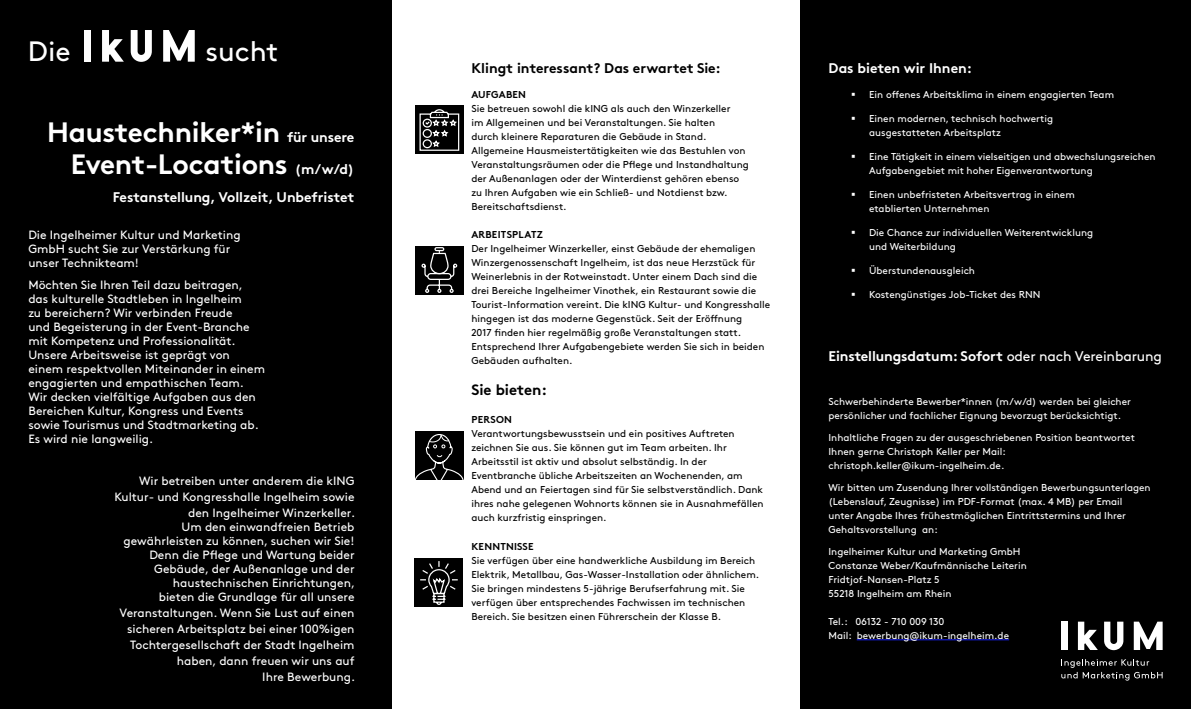
<style>
.page{position:relative;width:1191px;height:709px;background:#fff}
.page>*{position:absolute;margin:0;border:0;box-sizing:border-box;transform-origin:0 0}
.t1{font:700 28px/32px "Brown Std";letter-spacing:-.01em;color:#fff;text-align:right}
.t2{font:28px "Brown Std";color:#fff}
.t3{font:700 15px "Brown Std";color:#000}
.t4{font:700 14px "Brown Std";letter-spacing:-.01em;color:#fff}
.t5{font:700 14px "Brown Std";color:#000}
.t6{font:12px/14px "Brown Std";color:#fff;text-align:right}
.t7{font:10px/14px "Brown Std";color:#000}
.t8{font:10px/14px "Brown Std";color:#fff}
.t9{font:700 10px "Brown Std";letter-spacing:.02em;color:#000}
.s1{font-size:14px}
.s2{font-weight:400}
</style>
<div class="page">
<div style="left:0;top:0;width:391px;height:709px;background:#000"></div>
<div style="left:800px;top:0;width:391px;height:709px;background:#000"></div>
<svg style="left:163px;top:30px;width:32px;height:32px"></svg>
<svg style="left:131px;top:30px;width:21px;height:32px"></svg>
<div style="left:84px;top:30px;width:7px;height:32px;background:#fff"></div>
<svg style="left:102px;top:30px;width:22px;height:32px"></svg>
<hr style="left:856px;top:639px;width:153px;height:1px;background:#1922fb">
<div style="left:414px;top:557px;width:49px;height:49px;background:#000"></div>
<svg style="left:420px;top:561px;width:38px;height:44px"></svg>
<div style="left:415px;top:105px;width:49px;height:49px;background:#000"></div>
<svg style="left:419px;top:109px;width:41px;height:42px"></svg>
<div style="left:415px;top:246px;width:49px;height:49px;background:#000"></div>
<svg style="left:421px;top:247px;width:37px;height:46px"></svg>
<svg style="left:415px;top:431px;width:49px;height:49px;background:#1a1a1a"></svg>
<svg style="left:1133px;top:621px;width:29px;height:29px"></svg>
<svg style="left:1104px;top:621px;width:19px;height:29px"></svg>
<div style="left:1061px;top:621px;width:6px;height:29px;background:#fff"></div>
<svg style="left:1078px;top:621px;width:19px;height:29px"></svg>
<svg style="left:1061px;top:659px;width:101px;height:21px"></svg>
<h1 class="t2" style="left:28px;top:35px;width:44px">Die</h1>
<h1 class="t2" style="left:205px;top:35px;width:74px">sucht</h1>
<h1 class="t1" style="left:47px;top:116px;width:308px">Haustechniker*in <span class="s1">für unsere<br></span>Event-Locations <span class="s1">(m/w/d)</span></h1>
<h3 class="t4" style="left:113px;top:189px;width:243px">Festanstellung, Vollzeit, Unbefristet</h3>
<p class="t6" style="left:28px;top:228px;width:214px;text-align:left">Die Ingelheimer Kultur und Marketing<br>GmbH sucht Sie zur Verstärkung für unser Technikteam!</p>
<p class="t6" style="left:28px;top:278px;width:238px;text-align:left">Möchten Sie Ihren Teil dazu beitragen, das kulturelle Stadtleben in Ingelheim<br>zu bereichern? Wir verbinden Freude<br>und Begeisterung in der Event-Branche mit Kompetenz und Professionalität.<br>Unsere Arbeitsweise ist geprägt von einem respektvollen Miteinander in einem engagierten und empathischen Team.<br>Wir decken vielfältige Aufgaben aus den Bereichen Kultur, Kongress und Events sowie Tourismus und Stadtmarketing ab.<br>Es wird nie langweilig.</p>
<p class="t6" style="left:114px;top:472px;width:242px;line-height:16px">Wir betreiben unter anderem die kING<br>Kultur- und Kongresshalle Ingelheim sowie den Ingelheimer Winzerkeller.</p>
<p class="t6" style="left:123px;top:519px;width:233px">Um den einwandfreien Betrieb gewährleisten zu können, suchen wir Sie!<br>Denn die Pflege und Wartung beider Gebäude, der Außenanlage und der haustechnischen Einrichtungen,<br>bieten die Grundlage für all unsere</p>
<p class="t6" style="left:119px;top:604px;width:237px;line-height:16px">Veranstaltungen. Wenn Sie Lust auf einen sicheren Arbeitsplatz bei einer 100%igen Tochtergesellschaft der Stadt Ingelheim haben, dann freuen wir uns auf<br>Ihre Bewerbung.</p>
<h3 class="t5" style="left:471px;top:59px;width:251px">Klingt interessant? Das erwartet Sie:</h3>
<p class="t9" style="left:471px;top:88px;width:56px">AUFGABEN</p>
<p class="t7" style="left:471px;top:101px;width:279px">Sie betreuen sowohl die kING als auch den Winzerkeller<br>im Allgemeinen und bei Veranstaltungen. Sie halten<br>durch kleinere Reparaturen die Gebäude in Stand.<br>Allgemeine Hausmeistertätigkeiten wie das Bestuhlen von Veranstaltungsräumen oder die Pflege und Instandhaltung der Außenanlagen oder der Winterdienst gehören ebenso zu Ihren Aufgaben wie ein Schließ- und Notdienst bzw.<br>Bereitschaftsdienst.</p>
<p class="t9" style="left:471px;top:228px;width:73px">ARBEITSPLATZ</p>
<p class="t7" style="left:471px;top:241px;width:300px">Der Ingelheimer Winzerkeller, einst Gebäude der ehemaligen Winzergenossenschaft Ingelheim, ist das neue Herzstück für Weinerlebnis in der Rotweinstadt. Unter einem Dach sind die drei Bereiche Ingelheimer Vinothek, ein Restaurant sowie die Tourist-Information vereint. Die kING Kultur- und Kongresshalle hingegen ist das moderne Gegenstück. Seit der Eröffnung<br>2017 finden hier regelmäßig große Veranstaltungen statt.<br>Entsprechend Ihrer Aufgabengebiete werden Sie sich in beiden Gebäuden aufhalten.</p>
<h2 class="t3" style="left:471px;top:380px;width:77px">Sie bieten:</h2>
<p class="t9" style="left:471px;top:413px;width:42px">PERSON</p>
<p class="t7" style="left:471px;top:426px;width:294px">Verantwortungsbewusstsein und ein positives Auftreten zeichnen Sie aus. Sie können gut im Team arbeiten. Ihr Arbeitsstil ist aktiv und absolut selbständig. In der Eventbranche übliche Arbeitszeiten an Wochenenden, am Abend und an Feiertagen sind für Sie selbstverständlich. Dank ihres nahe gelegenen Wohnorts können sie in Ausnahmefällen auch kurzfristig einspringen.</p>
<p class="t9" style="left:471px;top:540px;width:64px">KENNTNISSE</p>
<p class="t7" style="left:471px;top:553px;width:289px">Sie verfügen über eine handwerkliche Ausbildung im Bereich Elektrik, Metallbau, Gas-Wasser-Installation oder ähnlichem.<br>Sie bringen mindestens 5-jährige Berufserfahrung mit. Sie verfügen über entsprechendes Fachwissen im technischen Bereich. Sie besitzen einen Führerschein der Klasse B.</p>
<h3 class="t4" style="left:828px;top:59px;width:145px">Das bieten wir Ihnen:</h3>
<p class="t8" style="left:851px;top:87px;width:264px">▪ Ein offenes Arbeitsklima in einem engagierten Team</p>
<p class="t8" style="left:869px;top:111px;width:185px;text-indent:-18px">▪ Einen modernen, technisch hochwertig ausgestatteten Arbeitsplatz</p>
<p class="t8" style="left:869px;top:149px;width:288px;text-indent:-18px">▪ Eine Tätigkeit in einem vielseitigen und abwechslungsreichen<br>Aufgabengebiet mit hoher Eigenverantwortung</p>
<p class="t8" style="left:869px;top:187px;width:207px;text-indent:-18px">▪ Einen unbefristeten Arbeitsvertrag in einem etablierten Unternehmen</p>
<p class="t8" style="left:869px;top:225px;width:226px;text-indent:-18px">▪ Die Chance zur individuellen Weiterentwicklung und Weiterbildung</p>
<p class="t8" style="left:851px;top:263px;width:125px">▪ Überstundenausgleich</p>
<p class="t8" style="left:851px;top:287px;width:191px">▪ Kostengünstiges Job-Ticket des RNN</p>
<h3 class="t4" style="left:828px;top:347px;width:335px">Einstellungsdatum: Sofort <span class="s2">oder nach Vereinbarung</span></h3>
<p class="t8" style="left:828px;top:394px;width:304px">Schwerbehinderte Bewerber*innen (m/w/d) werden bei gleicher persönlicher und fachlicher Eignung bevorzugt berücksichtigt.</p>
<p class="t8" style="left:828px;top:430px;width:308px">Inhaltliche Fragen zu der ausgeschriebenen Position beantwortet<br>Ihnen gerne Christoph Keller per Mail: christoph.keller@ikum-ingelheim.de.</p>
<p class="t8" style="left:828px;top:480px;width:324px">Wir bitten um Zusendung Ihrer vollständigen Bewerbungsunterlagen (Lebenslauf, Zeugnisse) im PDF-Format (max. 4 MB) per Email<br>unter Angabe Ihres frühestmöglichen Eintrittstermins und Ihrer Gehaltsvorstellung an:</p>
<p class="t8" style="left:828px;top:544px;width:200px">Ingelheimer Kultur und Marketing GmbH Constanze Weber/Kaufmännische Leiterin Fridtjof-Nansen-Platz 5<br>55218 Ingelheim am Rhein</p>
<p class="t8" style="left:828px;top:614px;width:182px">Tel.: 06132 - 710 009 130<br>Mail: bewerbung@ikum-ingelheim.de</p>
</div>
